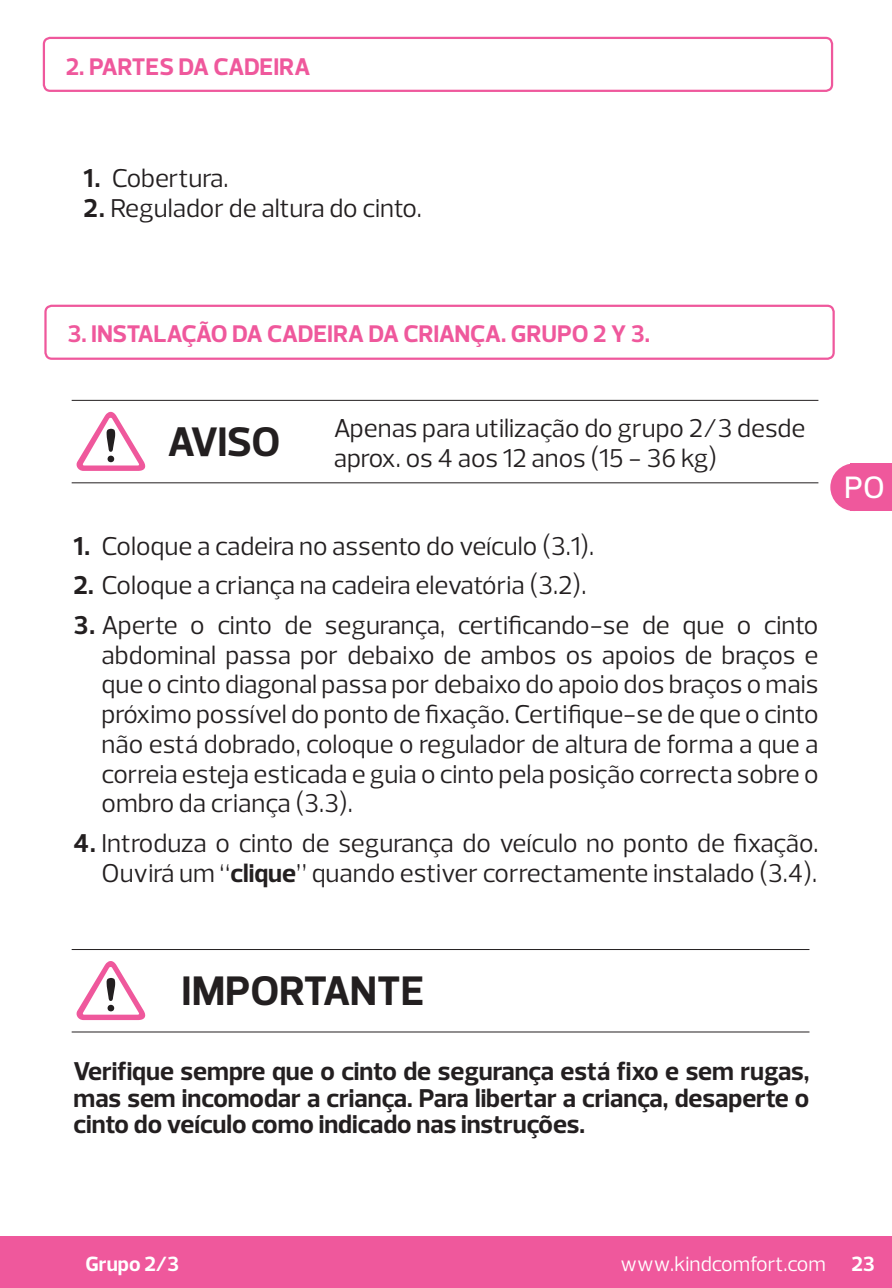
<style>
.page{position:relative;width:892px;height:1288px;background:#fff}
.page>*{position:absolute;margin:0;border:0;box-sizing:border-box;transform-origin:0 0}
.t1{font:700 42px "Prelo";letter-spacing:-.015em;color:#231f20}
.t2{font:500 31.5px "Prelo";color:#fff}
.t3{font:26.25px/29.8px "Prelo";color:#231f20;text-align:justify}
.t4{font:700 26.25px/26.2px "Prelo";color:#231f20;text-align:justify}
.t5{font:700 24.5px "Prelo";letter-spacing:-.015em;color:#ef589c}
.t6{font:21px "Prelo";color:#fff}
.t7{font:700 21px "Prelo";color:#fff}
.s1{font-weight:700}
</style>
<div class="page">
<div style="left:44px;top:305px;width:790px;height:55px;border:2px solid #ef589c;border-radius:6px"></div>
<hr style="left:72px;top:482px;width:746px;height:1px;background:#231f20">
<hr style="left:72px;top:400px;width:746px;height:1px;background:#231f20">
<svg style="left:76px;top:411px;width:70px;height:60px"></svg>
<hr style="left:72px;top:1031px;width:737px;height:2px;background:#231f20">
<hr style="left:72px;top:949px;width:737px;height:1px;background:#231f20">
<svg style="left:76px;top:961px;width:70px;height:59px"></svg>
<div style="left:43px;top:37px;width:789px;height:55px;border:2px solid #ef589c;border-radius:6px"></div>
<div style="left:0;top:1236px;width:891px;height:52px;background:#ef589c"></div>
<div style="left:849px;top:463px;width:42px;height:48px;background:#ef589c"></div>
<div style="left:830px;top:463px;width:47px;height:48px;background:#ef589c;border-radius:50%"></div>
<p class="t5" style="left:66px;top:52px;width:246px">2. PARTES DA CADEIRA</p>
<p class="t3" style="left:84px;top:164px;width:146px"><span class="s1">1.</span> Cobertura.</p>
<p class="t3" style="left:84px;top:194px;width:339px"><span class="s1">2.</span> Regulador de altura do cinto.</p>
<p class="t5" style="left:67px;top:319px;width:584px">3. INSTALAÇÃO DA CADEIRA DA CRIANÇA. GRUPO 2 Y 3.</p>
<p class="t1" style="left:168px;top:416px;width:114px">AVISO</p>
<p class="t3" style="left:333px;top:414px;width:473px">Apenas para utilização do grupo 2/3 desde</p>
<p class="t3" style="left:333px;top:444px;width:384px">aprox. os 4 aos 12 anos (15 - 36 kg)</p>
<p class="t3" style="left:74px;top:531px;width:522px"><span class="s1">1.</span> Coloque a cadeira no assento do veículo (3.1).</p>
<p class="t3" style="left:74px;top:571px;width:514px"><span class="s1">2.</span> Coloque a criança na cadeira elevatória (3.2).</p>
<p class="t3" style="left:102px;top:610px;width:718px;text-indent:-28px"><span class="s1">3.</span> Aperte o cinto de segurança, certificando-se de que o cinto abdominal passa por debaixo de ambos os apoios de braços e que o cinto diagonal passa por debaixo do apoio dos braços o mais próximo possível do ponto de fixação. Certifique-se de que o cinto não está dobrado, coloque o regulador de altura de forma a que a correia esteja esticada e guia o cinto pela posição correcta sobre o ombro da criança (3.3).</p>
<p class="t3" style="left:74px;top:829px;width:746px;text-align:right"><span class="s1">4.</span> Introduza o cinto de segurança do veículo no ponto de fixação.<br>Ouvirá um “<span class="s1">clique</span>” quando estiver correctamente instalado (3.4).</p>
<p class="t2" style="left:843px;top:468px;width:42px">PO</p>
<p class="t1" style="left:181px;top:965px;width:244px">IMPORTANTE</p>
<p class="t4" style="left:74px;top:1059px;width:737px">Verifique sempre que o cinto de segurança está fixo e sem rugas, mas sem incomodar a criança. Para libertar a criança, desaperte o cinto do veículo como indicado nas instruções.</p>
<p class="t7" style="left:85px;top:1251px;width:95px">Grupo 2/3</p>
<p class="t6" style="left:620px;top:1251px;width:207px">www.kindcomfort.com</p>
<p class="t7" style="left:851px;top:1251px;width:25px">23</p>
</div>
